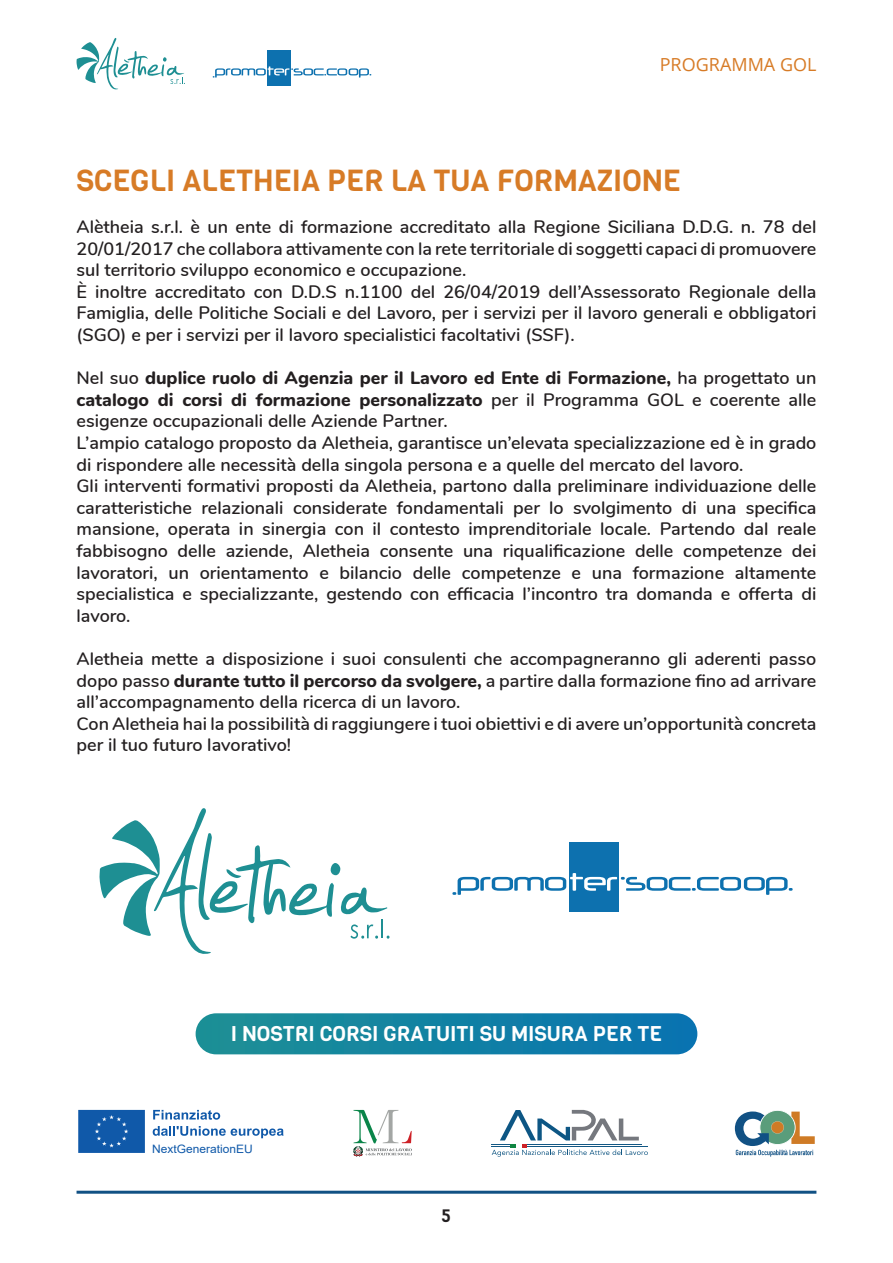
<style>
.page{position:relative;width:893px;height:1263px;background:#fff}
.page>*{position:absolute;margin:0;border:0;box-sizing:border-box;transform-origin:0 0}
.t1{font:30px "Viga";color:#d77b26}
.t2{font:21px "Viga";color:#fff}
.t3{font:600 18px/21.6px "Nunito";color:#231f20}
.t4{font:18px "Open Sans";color:#d77b26}
.t5{font:18px "Viga";color:#231f20}
.t6{font:11.55px "Arial";color:#1059a9}
.s1{font-weight:800}
</style>
<div class="page">
<svg style="left:76px;top:38px;width:109px;height:52px"></svg>
<hr style="left:77px;top:1191px;width:739px;height:3px;background:#115184">
<div style="left:267px;top:51px;width:23px;height:35px;background:#0d71af"></div>
<svg style="left:213px;top:66px;width:158px;height:12px"></svg>
<svg style="left:153px;top:1126px;width:131px;height:12px"></svg>
<svg style="left:78px;top:1110px;width:67px;height:43px"></svg>
<svg style="left:153px;top:1110px;width:67px;height:10px"></svg>
<svg style="left:353px;top:1110px;width:59px;height:47px"></svg>
<svg style="left:492px;top:1110px;width:156px;height:47px"></svg>
<svg style="left:735px;top:1110px;width:80px;height:47px"></svg>
<svg style="left:99px;top:808px;width:290px;height:146px"></svg>
<div style="left:196px;top:1013px;width:501px;height:41px;background:linear-gradient(to right,#1d9095,#0872b1);border-radius:21px"></div>
<div style="left:569px;top:842px;width:49px;height:69px;background:#0d71af"></div>
<svg style="left:452px;top:873px;width:341px;height:22px"></svg>
<p class="t4" style="left:660px;top:52px;width:158px">PROGRAMMA GOL</p>
<h1 class="t1" style="left:77px;top:161px;width:606px">SCEGLI ALETHEIA PER LA TUA FORMAZIONE</h1>
<p class="t3" style="left:77px;top:215px;width:741px">Alètheia s.r.l. è un ente di formazione accreditato alla Regione Siciliana D.D.G. n. 78 del 20/01/2017 che collabora attivamente con la rete territoriale di soggetti capaci di promuovere sul territorio sviluppo economico e occupazione.<br>È inoltre accreditato con D.D.S n.1100 del 26/04/2019 dell’Assessorato Regionale della Famiglia, delle Politiche Sociali e del Lavoro, per i servizi per il lavoro generali e obbligatori (SGO) e per i servizi per il lavoro specialistici facoltativi (SSF).</p>
<p class="t3" style="left:77px;top:366px;width:741px">Nel suo <span class="s1">duplice ruolo di Agenzia per il Lavoro ed Ente di Formazione,</span> ha progettato un <span class="s1">catalogo di corsi di formazione personalizzato</span> per il Programma GOL e coerente alle esigenze occupazionali delle Aziende Partner.<br>L’ampio catalogo proposto da Aletheia, garantisce un’elevata specializzazione ed è in grado di rispondere alle necessità della singola persona e a quelle del mercato del lavoro.<br>Gli interventi formativi proposti da Aletheia, partono dalla preliminare individuazione delle caratteristiche relazionali considerate fondamentali per lo svolgimento di una specifica mansione, operata in sinergia con il contesto imprenditoriale locale. Partendo dal reale fabbisogno delle aziende, Aletheia consente una riqualificazione delle competenze dei lavoratori, un orientamento e bilancio delle competenze e una formazione altamente specialistica e specializzante, gestendo con efficacia l’incontro tra domanda e offerta di lavoro.</p>
<p class="t3" style="left:77px;top:647px;width:741px">Aletheia mette a disposizione i suoi consulenti che accompagneranno gli aderenti passo dopo passo <span class="s1">durante tutto il percorso da svolgere,</span> a partire dalla formazione fino ad arrivare all’accompagnamento della ricerca di un lavoro.<br>Con Aletheia hai la possibilità di raggiungere i tuoi obiettivi e di avere un’opportunità concreta per il tuo futuro lavorativo!</p>
<p class="t2" style="left:231px;top:1020px;width:433px">I NOSTRI CORSI GRATUITI SU MISURA PER TE</p>
<p class="t6" style="left:152px;top:1141px;width:102px">NextGenerationEU</p>
<p class="t5" style="left:441px;top:1203px;width:11px">5</p>
</div>
